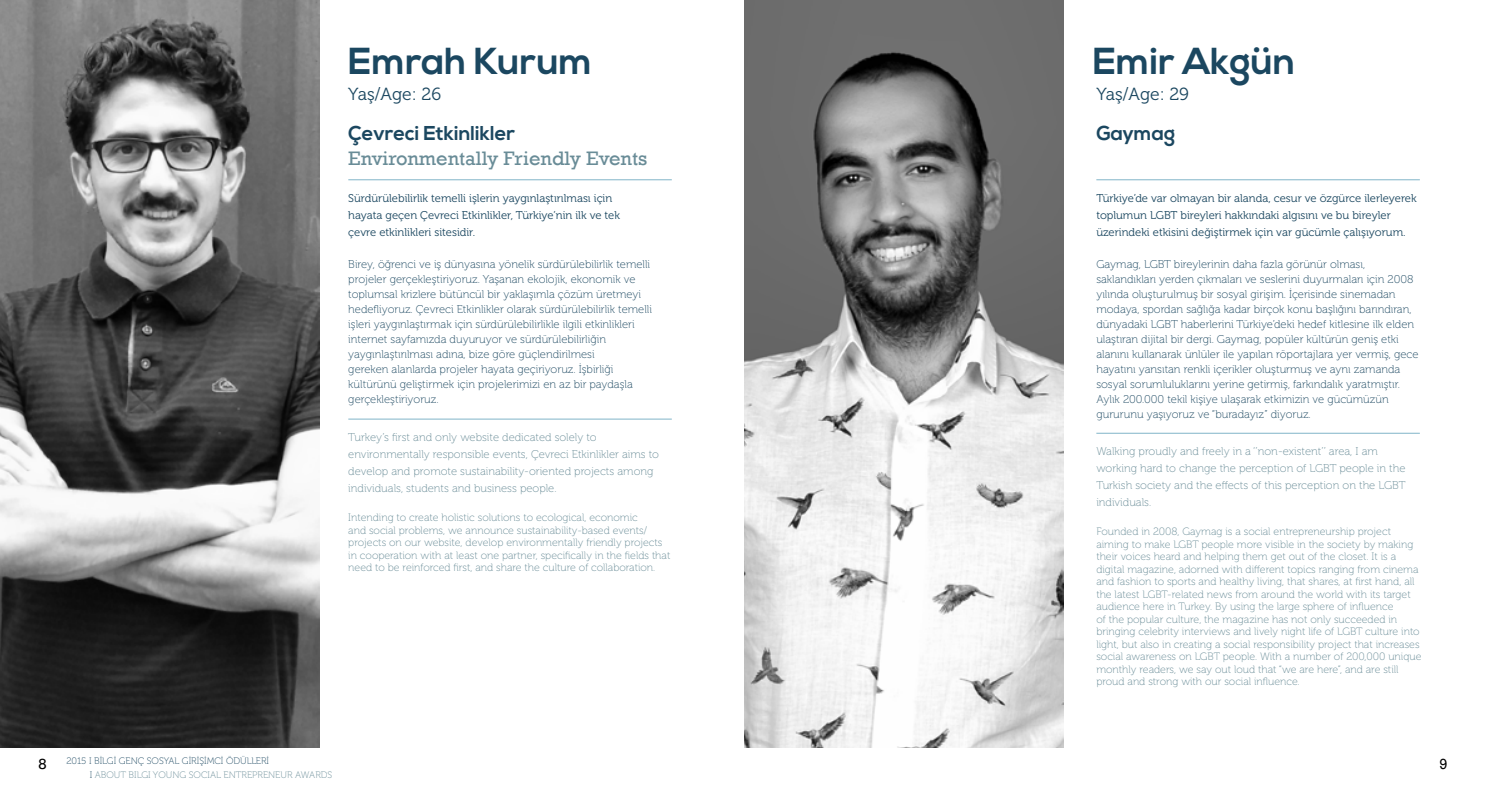
<style>
.page{position:relative;width:1489px;height:798px;background:#fff}
.page>*{position:absolute;margin:0;border:0;box-sizing:border-box;transform-origin:0 0}
.t1{font:700 37.5px "Nexa";color:#1b4760}
.t2{font:20px "Rockwell";color:#698c97}
.t3{font:700 20px "Nexa";color:#1b4760}
.t4{font:17.5px "Museo 300";color:#1b4760}
.t5{font:15px "Rockwell";color:#000}
.t6{font:11.25px/15px "Museo 100";color:#1b4760}
.t7{font:11.25px/16.9px "Museo 100";color:#698c97}
.t8{font:11.25px/16.9px "Museo 300";color:#1b4760}
.t9{font:10.62px/12.5px "Museo 100";color:#698c97}
.t10{font:9.38px/14px "Museo 100";color:#698c97}
.s1{color:#1b4760}
</style>
<div class="page">
<img style="left:0;top:0;width:319px;height:748px">
<hr style="left:348px;top:418px;width:323px;height:1px;background:#9ac3d3">
<hr style="left:348px;top:179px;width:323px;height:1px;background:#9ac3d3">
<img style="left:744px;top:0;width:319px;height:748px">
<hr style="left:1096px;top:432px;width:323px;height:2px;background:#9ac3d3">
<hr style="left:1096px;top:179px;width:323px;height:1px;background:#9ac3d3">
<h1 class="t1" style="left:348px;top:40px;width:246px">Emrah Kurum</h1>
<h3 class="t4" style="left:348px;top:85px;width:94px">Yaş/Age: 26</h3>
<h2 class="t3" style="left:348px;top:121px;width:168px">Çevreci Etkinlikler</h2>
<h2 class="t2" style="left:348px;top:147px;width:300px">Environmentally Friendly Events</h2>
<p class="t8" style="left:348px;top:190px;width:273px">Sürdürülebilirlik temelli işlerin yaygınlaştırılması için hayata geçen Çevreci Etkinlikler, Türkiye’nin ilk ve tek çevre etkinlikleri sitesidir.</p>
<p class="t6" style="left:348px;top:257px;width:305px">Birey, öğrenci ve iş dünyasına yönelik sürdürülebilirlik temelli projeler gerçekleştiriyoruz. Yaşanan ekolojik, ekonomik ve toplumsal krizlere bütüncül bir yaklaşımla çözüm üretmeyi hedefliyoruz. Çevreci Etkinlikler olarak sürdürülebilirlik temelli işleri yaygınlaştırmak için sürdürülebilirlikle ilgili etkinlikleri internet sayfamızda duyuruyor ve sürdürülebilirliğin yaygınlaştırılması adına, bize göre güçlendirilmesi<br>gereken alanlarda projeler hayata geçiriyoruz. İşbirliği kültürünü geliştirmek için projelerimizi en az bir paydaşla gerçekleştiriyoruz.</p>
<p class="t7" style="left:348px;top:429px;width:312px">Turkey’s first and only website dedicated solely to environmentally responsible events, Çevreci Etkinlikler aims to develop and promote sustainability-oriented projects among individuals, students and business people.</p>
<p class="t9" style="left:348px;top:511px;width:323px">Intending to create holistic solutions to ecological, economic<br>and social problems, we announce sustainability-based events/ projects on our website, develop environmentally friendly projects in cooperation with at least one partner, specifically in the fields that need to be reinforced first, and share the culture of collaboration.</p>
<h1 class="t1" style="left:1092px;top:40px;width:204px">Emir Akgün</h1>
<h3 class="t4" style="left:1096px;top:85px;width:94px">Yaş/Age: 29</h3>
<h2 class="t3" style="left:1096px;top:121px;width:80px">Gaymag</h2>
<p class="t8" style="left:1096px;top:190px;width:322px">Türkiye’de var olmayan bir alanda, cesur ve özgürce ilerleyerek toplumun LGBT bireyleri hakkındaki algısını ve bu bireyler üzerindeki etkisini değiştirmek için var gücümle çalışıyorum.</p>
<p class="t6" style="left:1096px;top:257px;width:324px">Gaymag, LGBT bireylerinin daha fazla görünür olması, saklandıkları yerden çıkmaları ve seslerini duyurmaları için 2008 yılında oluşturulmuş bir sosyal girişim. İçerisinde sinemadan modaya, spordan sağlığa kadar birçok konu başlığını barındıran, dünyadaki LGBT haberlerini Türkiye’deki hedef kitlesine ilk elden ulaştıran dijital bir dergi. Gaymag, popüler kültürün geniş etki alanını kullanarak ünlüler ile yapılan röportajlara yer vermiş, gece hayatını yansıtan renkli içerikler oluşturmuş ve aynı zamanda sosyal sorumluluklarını yerine getirmiş, farkındalık yaratmıştır.<br>Aylık 200.000 tekil kişiye ulaşarak etkimizin ve gücümüzün gururunu yaşıyoruz ve “buradayız” diyoruz.</p>
<p class="t7" style="left:1096px;top:443px;width:311px">Walking proudly and freely in a ‘’non-existent’’ area, I am working hard to change the perception of LGBT people in the Turkish society and the effects of this perception on the LGBT individuals.</p>
<p class="t9" style="left:1096px;top:525px;width:326px">Founded in 2008, Gaymag is a social entrepreneurship project aiming to make LGBT people more visible in the society by making their voices heard and helping them get out of the closet. It is a digital magazine, adorned with different topics ranging from cinema and fashion to sports and healthy living, that shares, at first hand, all the latest LGBT-related news from around the world with its target audience here in Turkey. By using the large sphere of influence<br>of the popular culture, the magazine has not only succeeded in bringing celebrity interviews and lively night life of LGBT culture into light, but also in creating a social responsibility project that increases social awareness on LGBT people. With a number of 200,000 unique monthly readers, we say out loud that “we are here”, and are still proud and strong with our social influence.</p>
<p class="t10" style="left:90px;top:753px;width:244px;text-indent:-23px"><span class="s1">2015 I BİLGİ GENÇ SOSYAL GİRİŞİMCİ ÖDÜLLERİ<br>I</span> ABOUT BILGI YOUNG SOCIAL ENTREPRENEUR AWARDS</p>
<h3 class="t5" style="left:38px;top:755px;width:10px">8</h3>
<h3 class="t5" style="left:1439px;top:755px;width:10px">9</h3>
</div>
